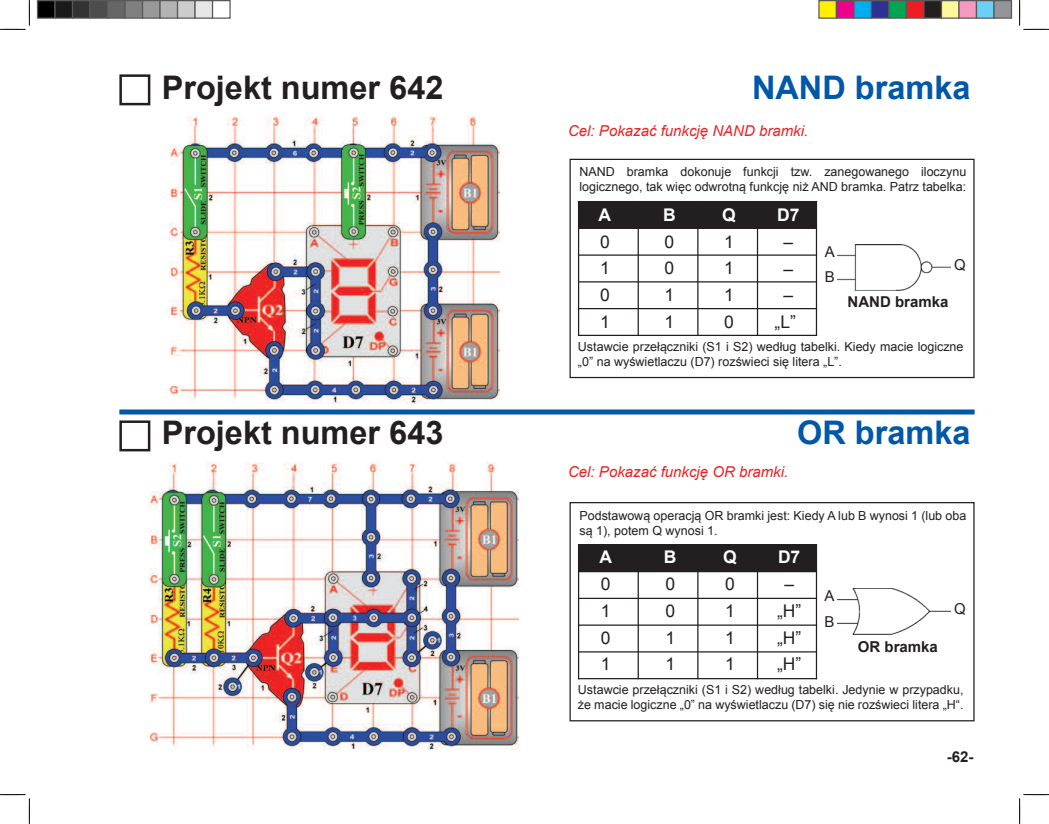
<style>
.page{position:relative;width:1049px;height:824px;background:#fff}
.page>*{position:absolute;margin:0;border:0;box-sizing:border-box;transform-origin:0 0}
.t1{font:700 32.5px "Arial";color:#231f20}
.t2{font:700 32.5px "Arial";color:#0157a8}
.t3{font:17.5px/26.8px "Arial";color:#231f20;text-align:justify}
.t4{font:700 17.5px "Arial";color:#fff}
.t5{font:italic 15px "Arial";color:#ec2224}
.t6{font:700 15px "Arial";color:#231f20}
.t7{font:15px/25.2px "Arial";color:#231f20}
.t8{font:12.5px/15px "Arial";color:#231f20}
</style>
<div class="page">
<div style="left:119px;top:409px;width:855px;height:5px;background:#0157a8"></div>
<div style="left:119px;top:74px;width:31px;height:31px;border:2px solid #231f20"></div>
<div style="left:119px;top:420px;width:31px;height:31px;border:2px solid #231f20"></div>
<div style="left:569px;top:159px;width:405px;height:219px;border:1px solid #231f20"></div>
<div style="left:578px;top:201px;width:60px;height:27px;background:#231f20"></div>
<div style="left:638px;top:201px;width:60px;height:27px;background:#231f20"></div>
<div style="left:698px;top:201px;width:59px;height:27px;background:#231f20"></div>
<div style="left:757px;top:201px;width:60px;height:27px;background:#231f20"></div>
<hr style="left:578px;top:201px;width:1px;height:135px;background:#231f20">
<hr style="left:637px;top:201px;width:2px;height:135px;background:#231f20">
<hr style="left:697px;top:201px;width:1px;height:135px;background:#231f20">
<hr style="left:757px;top:201px;width:1px;height:135px;background:#231f20">
<hr style="left:816px;top:201px;width:1px;height:135px;background:#231f20">
<hr style="left:578px;top:228px;width:239px;height:1px;background:#231f20">
<hr style="left:578px;top:254px;width:239px;height:2px;background:#231f20">
<hr style="left:578px;top:281px;width:239px;height:1px;background:#231f20">
<hr style="left:578px;top:308px;width:239px;height:1px;background:#231f20">
<hr style="left:578px;top:335px;width:239px;height:1px;background:#231f20">
<img style="left:838px;top:245px;width:113px;height:45px">
<div style="left:569px;top:502px;width:405px;height:219px;border:1px solid #231f20"></div>
<div style="left:578px;top:544px;width:60px;height:27px;background:#231f20"></div>
<div style="left:638px;top:544px;width:60px;height:27px;background:#231f20"></div>
<div style="left:698px;top:544px;width:59px;height:27px;background:#231f20"></div>
<div style="left:757px;top:544px;width:60px;height:27px;background:#231f20"></div>
<hr style="left:578px;top:544px;width:1px;height:135px;background:#231f20">
<hr style="left:637px;top:544px;width:2px;height:135px;background:#231f20">
<hr style="left:697px;top:544px;width:1px;height:135px;background:#231f20">
<hr style="left:757px;top:544px;width:1px;height:135px;background:#231f20">
<hr style="left:816px;top:544px;width:1px;height:135px;background:#231f20">
<hr style="left:578px;top:571px;width:239px;height:1px;background:#231f20">
<hr style="left:578px;top:598px;width:239px;height:1px;background:#231f20">
<hr style="left:578px;top:624px;width:239px;height:2px;background:#231f20">
<hr style="left:578px;top:651px;width:239px;height:1px;background:#231f20">
<hr style="left:578px;top:678px;width:239px;height:1px;background:#231f20">
<img style="left:838px;top:588px;width:113px;height:46px">
<img style="left:169px;top:117px;width:331px;height:286px">
<img style="left:149px;top:463px;width:369px;height:286px">
<svg style="left:0;top:0;width:30px;height:30px"></svg>
<svg style="left:0;top:794px;width:30px;height:30px"></svg>
<svg style="left:1019px;top:0;width:30px;height:30px"></svg>
<svg style="left:1019px;top:794px;width:30px;height:30px"></svg>
<div style="left:38px;top:1px;width:17px;height:17px;background:#000"></div>
<div style="left:37px;top:0;width:19px;height:19px;border:1px solid #595959"></div>
<div style="left:55px;top:1px;width:18px;height:17px;background:#1a1a1a"></div>
<div style="left:54px;top:0;width:19px;height:19px;border:1px solid #595959"></div>
<div style="left:73px;top:1px;width:17px;height:17px;background:#333"></div>
<div style="left:72px;top:0;width:19px;height:19px;border:1px solid #595959"></div>
<div style="left:90px;top:1px;width:18px;height:17px;background:#4d4d4d"></div>
<div style="left:89px;top:0;width:19px;height:19px;border:1px solid #595959"></div>
<div style="left:108px;top:1px;width:17px;height:17px;background:#666"></div>
<div style="left:107px;top:0;width:19px;height:19px;border:1px solid #595959"></div>
<div style="left:125px;top:1px;width:18px;height:17px;background:#808080"></div>
<div style="left:124px;top:0;width:19px;height:19px;border:1px solid #595959"></div>
<div style="left:143px;top:1px;width:17px;height:17px;background:#999"></div>
<div style="left:142px;top:0;width:19px;height:19px;border:1px solid #595959"></div>
<div style="left:160px;top:1px;width:18px;height:17px;background:#b3b3b3"></div>
<div style="left:159px;top:0;width:19px;height:19px;border:1px solid #595959"></div>
<div style="left:178px;top:1px;width:17px;height:17px;background:#ccc"></div>
<div style="left:177px;top:0;width:19px;height:19px;border:1px solid #595959"></div>
<div style="left:195px;top:1px;width:18px;height:17px;background:#e6e6e6"></div>
<div style="left:194px;top:0;width:19px;height:19px;border:1px solid #595959"></div>
<div style="left:212px;top:0;width:19px;height:19px;border:1px solid #595959"></div>
<div style="left:819px;top:1px;width:17px;height:17px;background:#fff101"></div>
<div style="left:818px;top:0;width:19px;height:19px;border:1px solid #595959"></div>
<div style="left:836px;top:1px;width:18px;height:17px;background:#ed028c"></div>
<div style="left:836px;top:0;width:18px;height:19px;border:1px solid #595959"></div>
<div style="left:854px;top:1px;width:17px;height:17px;background:#00aeef"></div>
<div style="left:853px;top:0;width:19px;height:19px;border:1px solid #595959"></div>
<div style="left:871px;top:1px;width:18px;height:17px;background:#2e3092"></div>
<div style="left:871px;top:0;width:18px;height:19px;border:1px solid #595959"></div>
<div style="left:889px;top:1px;width:17px;height:17px;background:#00a54f"></div>
<div style="left:888px;top:0;width:19px;height:19px;border:1px solid #595959"></div>
<div style="left:906px;top:1px;width:18px;height:17px;background:#ee1d23"></div>
<div style="left:906px;top:0;width:18px;height:19px;border:1px solid #595959"></div>
<div style="left:924px;top:1px;width:17px;height:17px;background:#231f20"></div>
<div style="left:923px;top:0;width:19px;height:19px;border:1px solid #595959"></div>
<div style="left:941px;top:1px;width:18px;height:17px;background:#fff79a"></div>
<div style="left:941px;top:0;width:18px;height:19px;border:1px solid #595959"></div>
<div style="left:959px;top:1px;width:17px;height:17px;background:#f499c2"></div>
<div style="left:958px;top:0;width:19px;height:19px;border:1px solid #595959"></div>
<div style="left:976px;top:1px;width:18px;height:17px;background:#6bcff6"></div>
<div style="left:976px;top:0;width:18px;height:19px;border:1px solid #595959"></div>
<div style="left:994px;top:1px;width:17px;height:17px;background:#939598"></div>
<div style="left:993px;top:0;width:19px;height:19px;border:1px solid #595959"></div>
<h1 class="t1" style="left:162px;top:66px;width:283px">Projekt numer 642</h1>
<h1 class="t2" style="left:752px;top:66px;width:220px">NAND bramka</h1>
<p class="t5" style="left:568px;top:121px;width:242px">Cel: Pokazać funkcję NAND bramki.</p>
<p class="t8" style="left:579px;top:165px;width:388px">NAND bramka dokonuje funkcji tzw. zanegowanego iloczynu logicznego, tak więc odwrotną funkcję niż AND bramka. Patrz tabelka:</p>
<h2 class="t4" style="left:598px;top:203px;width:14px">A</h2>
<h2 class="t3" style="left:600px;top:228px;width:11px">0<br>1<br>0<br>1</h2>
<h2 class="t4" style="left:663px;top:203px;width:14px">B</h2>
<h2 class="t3" style="left:664px;top:228px;width:11px">0<br>0<br>1<br>1</h2>
<h2 class="t4" style="left:722px;top:203px;width:15px">Q</h2>
<h2 class="t3" style="left:724px;top:228px;width:11px">1<br>1<br>1<br>0</h2>
<h2 class="t4" style="left:777px;top:203px;width:24px">D7</h2>
<h2 class="t3" style="left:774px;top:228px;width:23px;text-align:center">– – – „L”</h2>
<p class="t7" style="left:825px;top:239px;width:12px">A<br>B</p>
<p class="t7" style="left:954px;top:252px;width:13px">Q</p>
<p class="t6" style="left:847px;top:292px;width:102px">NAND bramka</p>
<p class="t8" style="left:578px;top:339px;width:387px">Ustawcie przełączniki (S1 i S2) według tabelki. Kiedy macie logiczne „0” na wyświetlaczu (D7) rozświeci się litera „L”.</p>
<h1 class="t1" style="left:162px;top:411px;width:283px">Projekt numer 643</h1>
<h1 class="t2" style="left:797px;top:411px;width:175px">OR bramka</h1>
<p class="t5" style="left:568px;top:462px;width:222px">Cel: Pokazać funkcję OR bramki.</p>
<p class="t8" style="left:579px;top:508px;width:388px">Podstawową operacją OR bramki jest: Kiedy A lub B wynosi 1 (lub oba są 1), potem Q wynosi 1.</p>
<h2 class="t4" style="left:599px;top:545px;width:14px">A</h2>
<h2 class="t3" style="left:601px;top:571px;width:11px">0<br>1<br>0<br>1</h2>
<h2 class="t4" style="left:664px;top:545px;width:14px">B</h2>
<h2 class="t3" style="left:665px;top:571px;width:11px">0<br>0<br>1<br>1</h2>
<h2 class="t4" style="left:723px;top:545px;width:15px">Q</h2>
<h2 class="t3" style="left:725px;top:571px;width:11px">0<br>1<br>1<br>1</h2>
<h2 class="t4" style="left:778px;top:545px;width:24px">D7</h2>
<h2 class="t3" style="left:777px;top:571px;width:26px;text-align:center">– „H” „H” „H”</h2>
<p class="t7" style="left:824px;top:584px;width:12px">A<br>B</p>
<p class="t6" style="left:858px;top:637px;width:82px">OR bramka</p>
<p class="t7" style="left:954px;top:596px;width:13px">Q</p>
<p class="t8" style="left:578px;top:682px;width:387px">Ustawcie przełączniki (S1 i S2) według tabelki. Jedynie w przypadku, że macie logiczne „0” na wyświetlaczu (D7) się nie rozświeci litera „H“.</p>
<p class="t6" style="left:946px;top:747px;width:28px">-62-</p>
</div>
